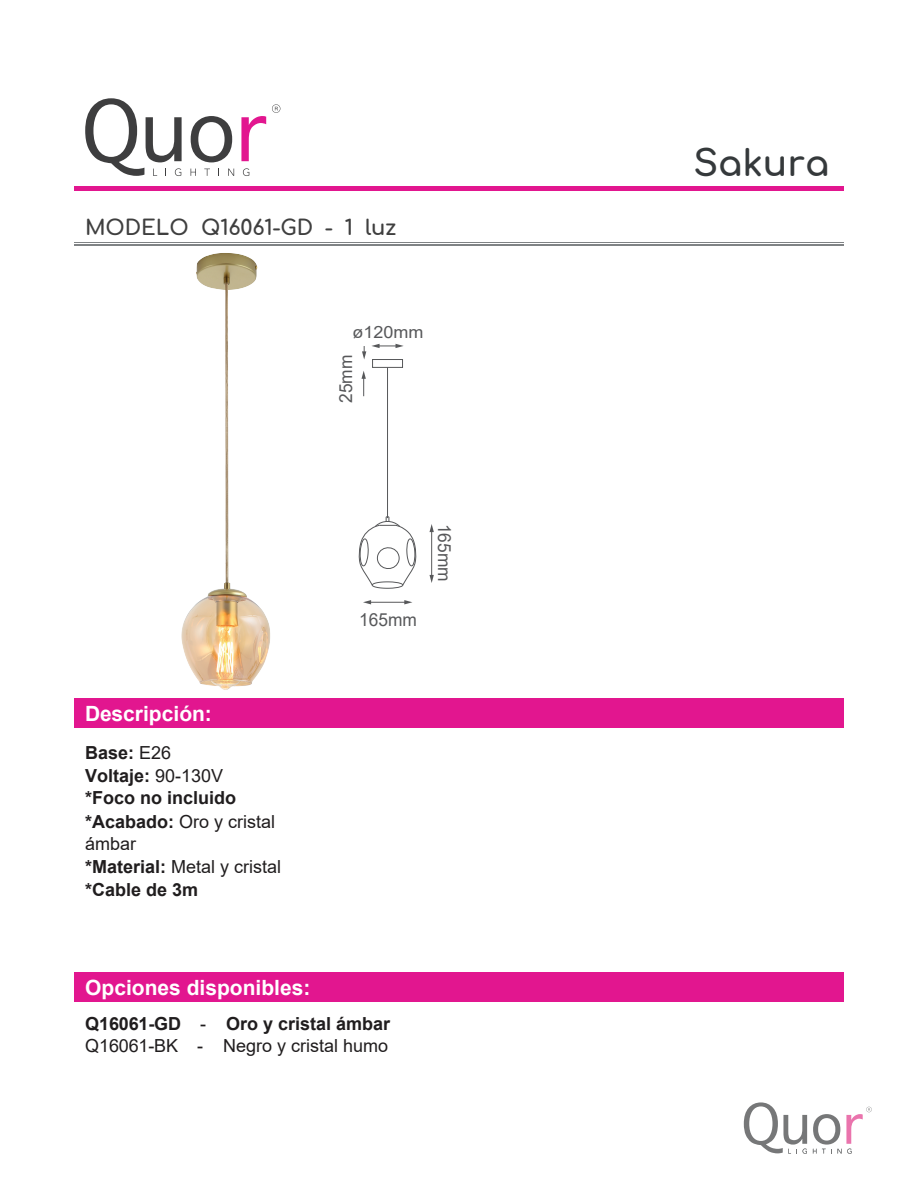
<style>
.page{position:relative;width:918px;height:1188px;background:#fff}
.page>*{position:absolute;margin:0;border:0;box-sizing:border-box;transform-origin:0 0}
.t1{font:700 36px "Comfortaa";color:#35393b}
.t2{font:700 21px "Arial";color:#fff}
.t3{font:700 21px "Comfortaa";letter-spacing:-.01em;color:#3f3f3f}
.t4{font:700 18px/22.8px "Arial";color:#201d1e}
.t5{font:18px/21.6px "Arial";color:#201d1e}
.t6{font:18px "Arial";color:#57585a;scale:.96 1}
.t7{font:16.8px "Arial";color:#57585a;scale:1.07 1}
.s1{font-weight:400}
.s2{font-weight:700}
</style>
<div class="page">
<div style="left:74px;top:973px;width:770px;height:29px;background:#e2168f"></div>
<hr style="left:74px;top:187px;width:770px;height:4px;background:#e2168f">
<hr style="left:74px;top:245px;width:770px;height:1px;background:#808385">
<hr style="left:74px;top:242px;width:770px;height:1px;background:#808385">
<div style="left:74px;top:699px;width:770px;height:29px;background:#e2168f"></div>
<svg style="left:241px;top:116px;width:25px;height:45px"></svg>
<svg style="left:191px;top:116px;width:41px;height:46px"></svg>
<svg style="left:85px;top:98px;width:97px;height:78px"></svg>
<svg style="left:191px;top:169px;width:5px;height:7px"></svg>
<svg style="left:204px;top:169px;width:6px;height:7px"></svg>
<svg style="left:228px;top:169px;width:6px;height:7px"></svg>
<svg style="left:243px;top:168px;width:6px;height:8px"></svg>
<svg style="left:272px;top:104px;width:8px;height:9px"></svg>
<svg style="left:744px;top:1102px;width:63px;height:52px"></svg>
<svg style="left:813px;top:1107px;width:59px;height:47px"></svg>
<hr style="left:431px;top:531px;width:1px;height:45px;background:#57585a">
<svg style="left:429px;top:524px;width:5px;height:8px"></svg>
<svg style="left:429px;top:575px;width:5px;height:8px"></svg>
<hr style="left:370px;top:602px;width:36px;height:1px;background:#57585a">
<svg style="left:404px;top:600px;width:8px;height:4px"></svg>
<svg style="left:363px;top:600px;width:8px;height:4px"></svg>
<hr style="left:387px;top:367px;width:1px;height:151px;background:#57585a">
<svg style="left:359px;top:516px;width:57px;height:73px"></svg>
<svg style="left:362px;top:371px;width:4px;height:25px"></svg>
<div style="left:372px;top:359px;width:31px;height:9px;border:1px solid #57585a"></div>
<svg style="left:362px;top:344px;width:42px;height:16px"></svg>
<img style="left:181px;top:253px;width:89px;height:437px">
<p class="t3" style="left:85px;top:208px;width:313px">MODELO Q16061-GD - 1 luz</p>
<p class="t7" style="left:352px;top:320px;width:68px">ø120mm</p>
<p class="t6" style="left:333px;top:403px;width:52px;rotate:-90deg">25mm</p>
<p class="t2" style="left:85px;top:699px;width:128px">Descripción:</p>
<p class="t4" style="left:85px;top:742px;width:198px">Base: <span class="s1">E26<br></span>Voltaje: <span class="s1">90-130V<br></span>*Foco no incluido *Acabado: <span class="s1">Oro y cristal ámbar<br></span>*Material: <span class="s1">Metal y cristal </span>*Cable de 3m</p>
<p class="t6" style="left:359px;top:607px;width:62px">165mm</p>
<p class="t6" style="left:457px;top:524px;width:62px;rotate:90deg">165mm</p>
<p class="t2" style="left:85px;top:972px;width:227px">Opciones disponibles:</p>
<p class="t5" style="left:85px;top:1013px;width:306px"><span class="s2">Q16061-GD</span> - <span class="s2">Oro y cristal ámbar<br></span>Q16061-BK - Negro y cristal humo</p>
<h1 class="t1" style="left:693px;top:130px;width:137px">Sakura</h1>
</div>
